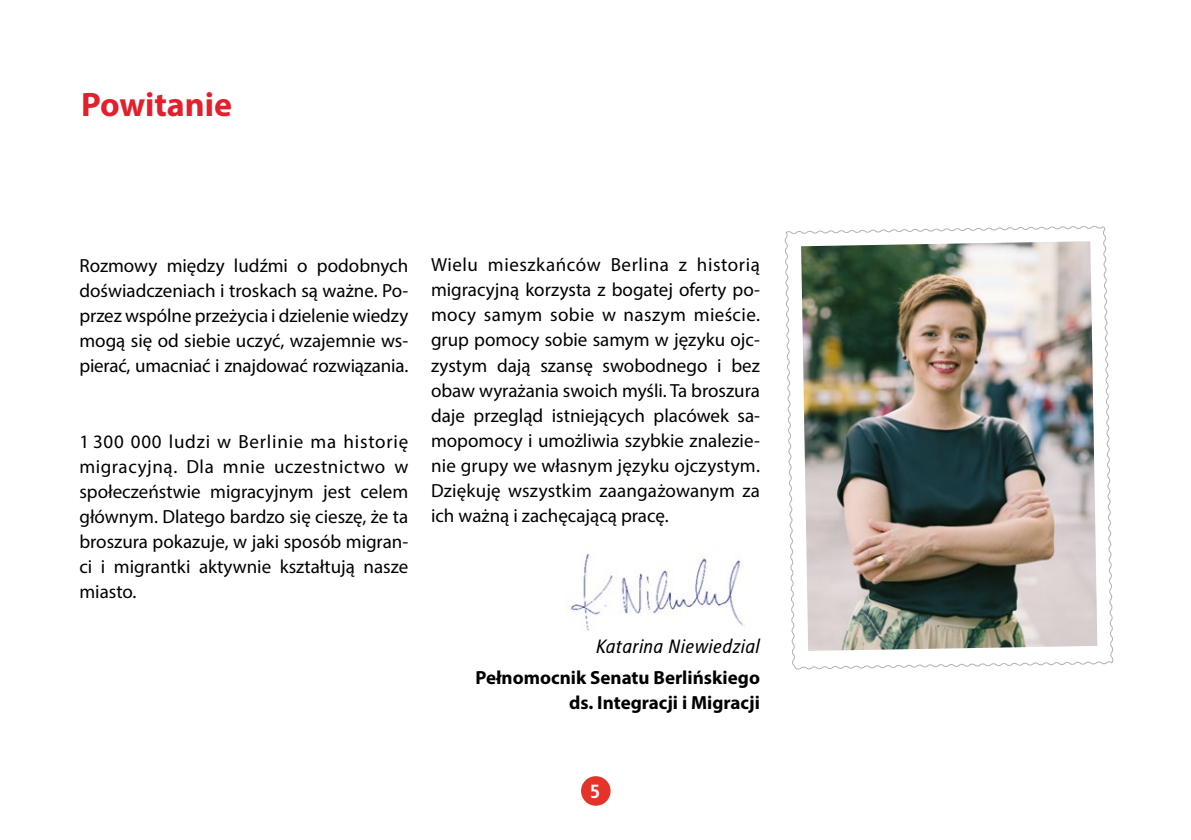
<style>
.page{position:relative;width:1191px;height:840px;background:#fff}
.page>*{position:absolute;margin:0;border:0;box-sizing:border-box;transform-origin:0 0}
.t1{font:700 34px "Myriad Pro";color:#e31f2c}
.t2{font:italic 19.2px "Transit OT";color:#000}
.t3{font:19px/25px "Myriad Pro";color:#000;text-align:justify}
.t4{font:700 19px/25px "Myriad Pro";color:#000;text-align:right}
.t5{font:700 19px "Transit OT";color:#fff}
</style>
<div class="page">
<div style="left:581px;top:775px;width:29px;height:30px;background:#e63329;border-radius:50%"></div>
<svg style="left:784px;top:225px;width:330px;height:445px"></svg>
<img style="left:801px;top:241px;width:296px;height:409px">
<img style="left:566px;top:550px;width:179px;height:81px">
<h1 class="t1" style="left:81px;top:83px;width:152px">Powitanie</h1>
<p class="t3" style="left:79px;top:252px;width:330px">Rozmowy między ludźmi o podobnych doświadczeniach i troskach są ważne. Po&shy;przez wspólne przeżycia i dzielenie wiedzy mogą się od siebie uczyć, wzajemnie ws&shy;pierać, umacniać i znajdować rozwiązania.</p>
<p class="t3" style="left:79px;top:428px;width:330px">1 300 000 ludzi w Berlinie ma historię migracyjną. Dla mnie uczestnictwo w społeczeństwie migracyjnym jest celem głównym. Dlatego bardzo się cieszę, że ta broszura pokazuje, w jaki sposób migran&shy;ci i migrantki aktywnie kształtują nasze miasto.</p>
<p class="t3" style="left:431px;top:252px;width:330px">Wielu mieszkańców Berlina z historią migracyjną korzysta z bogatej oferty po&shy;mocy samym sobie w naszym mieście. grup pomocy sobie samym w języku ojc&shy;zystym dają szansę swobodnego i bez obaw wyrażania swoich myśli. Ta broszura daje przegląd istniejących placówek sa&shy;mopomocy i umożliwia szybkie znalezie&shy;nie grupy we własnym języku ojczystym.<br>Dziękuję wszystkim zaangażowanym za ich ważną i zachęcającą pracę.</p>
<p class="t2" style="left:596px;top:635px;width:165px">Katarina Niewiedzial</p>
<p class="t4" style="left:475px;top:664px;width:286px">Pełnomocnik Senatu Berlińskiego ds. Integracji i Migracji</p>
<p class="t5" style="left:590px;top:779px;width:11px">5</p>
</div>
